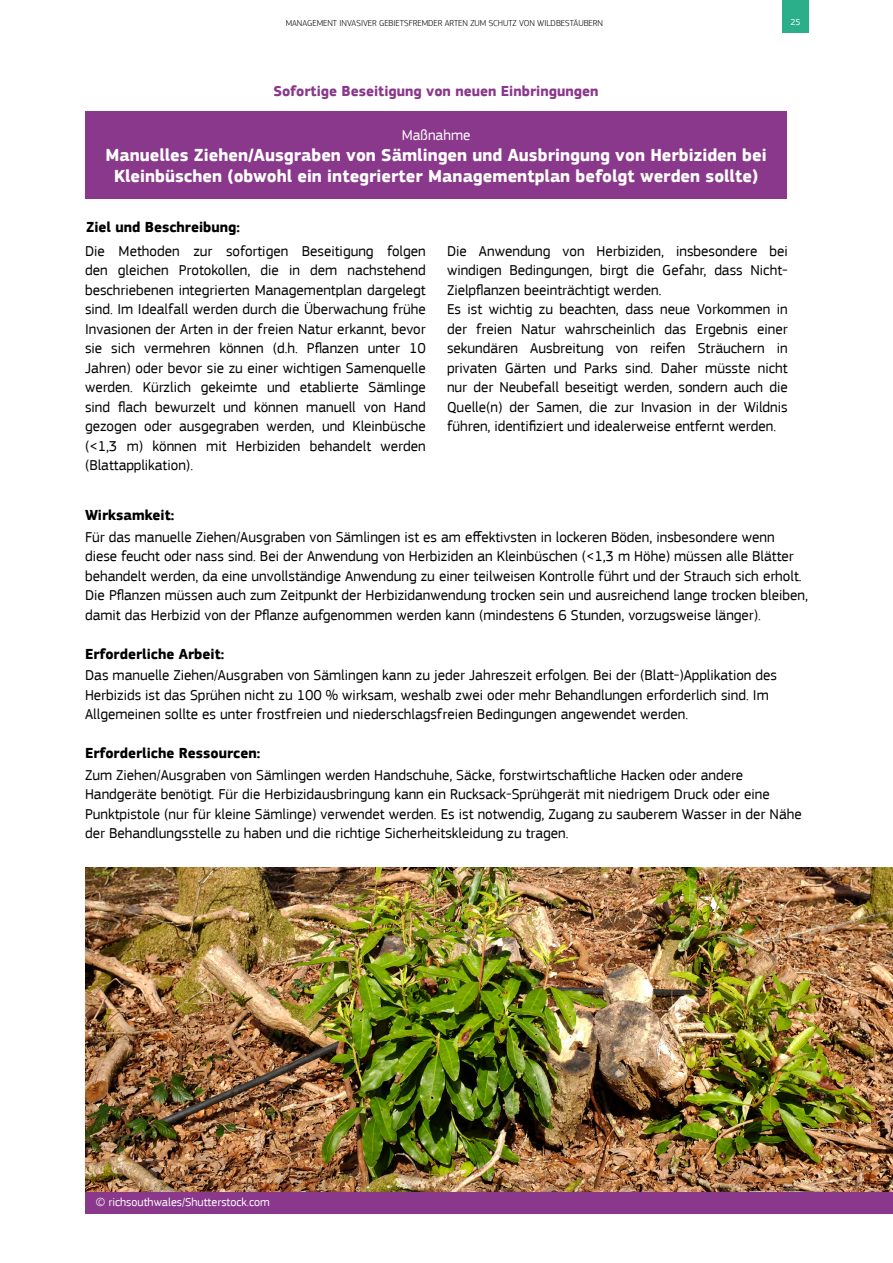
<style>
.page{position:relative;width:893px;height:1263px;background:#fff}
.page>*{position:absolute;margin:0;border:0;box-sizing:border-box;transform-origin:0 0}
.t1{font:700 18px/21px "EC Square Sans Pro";color:#fff;text-align:center}
.t2{font:15px/19.5px "EC Square Sans Pro";color:#000}
.t3{font:700 15px "EC Square Sans Pro";color:#000}
.t4{font:700 15px "EC Square Sans Pro";color:#8a388b}
.t5{font:15px "EC Square Sans Pro";color:#fefefe}
.t6{font:12px "EC Square Sans Pro";color:#fff}
.t7{font:300 9px "EC Square Sans Pro";color:#000}
.t8{font:9px "EC Square Sans Pro";color:#fff}
</style>
<div class="page">
<div style="left:782px;top:0;width:27px;height:33px;background:#2bae8a"></div>
<img style="left:85px;top:867px;width:808px;height:326px">
<div style="left:85px;top:1193px;width:808px;height:21px;background:#8a388b"></div>
<div style="left:85px;top:112px;width:702px;height:87px;background:#8a388b"></div>
<p class="t7" style="left:286px;top:18px;width:319px">MANAGEMENT INVASIVER GEBIETSFREMDER ARTEN ZUM SCHUTZ VON WILDBESTÄUBERN</p>
<p class="t8" style="left:791px;top:17px;width:12px">25</p>
<p class="t4" style="left:273px;top:82px;width:327px">Sofortige Beseitigung von neuen Einbringungen</p>
<p class="t5" style="left:402px;top:126px;width:70px">Maßnahme</p>
<p class="t1" style="left:106px;top:145px;width:663px">Manuelles Ziehen/Ausgraben von Sämlingen und Ausbringung von Herbiziden bei<br>Kleinbüschen (obwohl ein integrierter Managementplan befolgt werden sollte)</p>
<p class="t3" style="left:86px;top:218px;width:155px">Ziel und Beschreibung:</p>
<p class="t2" style="left:85px;top:241px;width:342px;text-align:justify">Die Methoden zur sofortigen Beseitigung folgen den gleichen Protokollen, die in dem nachstehend beschriebenen integrierten Managementplan dargelegt sind. Im Idealfall werden durch die Überwachung frühe Invasionen der Arten in der freien Natur erkannt, bevor sie sich vermehren können (d.h. Pflanzen unter 10<br>Jahren) oder bevor sie zu einer wichtigen Samenquelle werden. Kürzlich gekeimte und etablierte Sämlinge sind flach bewurzelt und können manuell von Hand gezogen oder ausgegraben werden, und Kleinbüsche (&lt;1,3 m) können mit Herbiziden behandelt werden (Blattapplikation).</p>
<p class="t2" style="left:447px;top:241px;width:342px">Die Anwendung von Herbiziden, insbesondere bei windigen Bedingungen, birgt die Gefahr, dass Nicht-Zielpflanzen beeinträchtigt werden.<br>Es ist wichtig zu beachten, dass neue Vorkommen in der freien Natur wahrscheinlich das Ergebnis einer sekundären Ausbreitung von reifen Sträuchern in privaten Gärten und Parks sind. Daher müsste nicht nur der Neubefall beseitigt werden, sondern auch die Quelle(n) der Samen, die zur Invasion in der Wildnis führen, identifiziert und idealerweise entfernt werden.</p>
<p class="t3" style="left:85px;top:506px;width:91px">Wirksamkeit:</p>
<p class="t2" style="left:85px;top:527px;width:724px">Für das manuelle Ziehen/Ausgraben von Sämlingen ist es am effektivsten in lockeren Böden, insbesondere wenn diese feucht oder nass sind. Bei der Anwendung von Herbiziden an Kleinbüschen (&lt;1,3 m Höhe) müssen alle Blätter behandelt werden, da eine unvollständige Anwendung zu einer teilweisen Kontrolle führt und der Strauch sich erholt.<br>Die Pflanzen müssen auch zum Zeitpunkt der Herbizidanwendung trocken sein und ausreichend lange trocken bleiben, damit das Herbizid von der Pflanze aufgenommen werden kann (mindestens 6 Stunden, vorzugsweise länger).</p>
<p class="t3" style="left:85px;top:645px;width:141px">Erforderliche Arbeit:</p>
<p class="t2" style="left:85px;top:666px;width:694px">Das manuelle Ziehen/Ausgraben von Sämlingen kann zu jeder Jahreszeit erfolgen. Bei der (Blatt-)Applikation des<br>Herbizids ist das Sprühen nicht zu 100 % wirksam, weshalb zwei oder mehr Behandlungen erforderlich sind. Im<br>Allgemeinen sollte es unter frostfreien und niederschlagsfreien Bedingungen angewendet werden.</p>
<p class="t3" style="left:85px;top:744px;width:177px">Erforderliche Ressourcen:</p>
<p class="t2" style="left:85px;top:765px;width:718px">Zum Ziehen/Ausgraben von Sämlingen werden Handschuhe, Säcke, forstwirtschaftliche Hacken oder andere Handgeräte benötigt. Für die Herbizidausbringung kann ein Rucksack-Sprühgerät mit niedrigem Druck oder eine Punktpistole (nur für kleine Sämlinge) verwendet werden. Es ist notwendig, Zugang zu sauberem Wasser in der Nähe der Behandlungsstelle zu haben und die richtige Sicherheitskleidung zu tragen.</p>
<p class="t6" style="left:96px;top:1195px;width:176px">© richsouthwales/Shutterstock.com</p>
</div>
